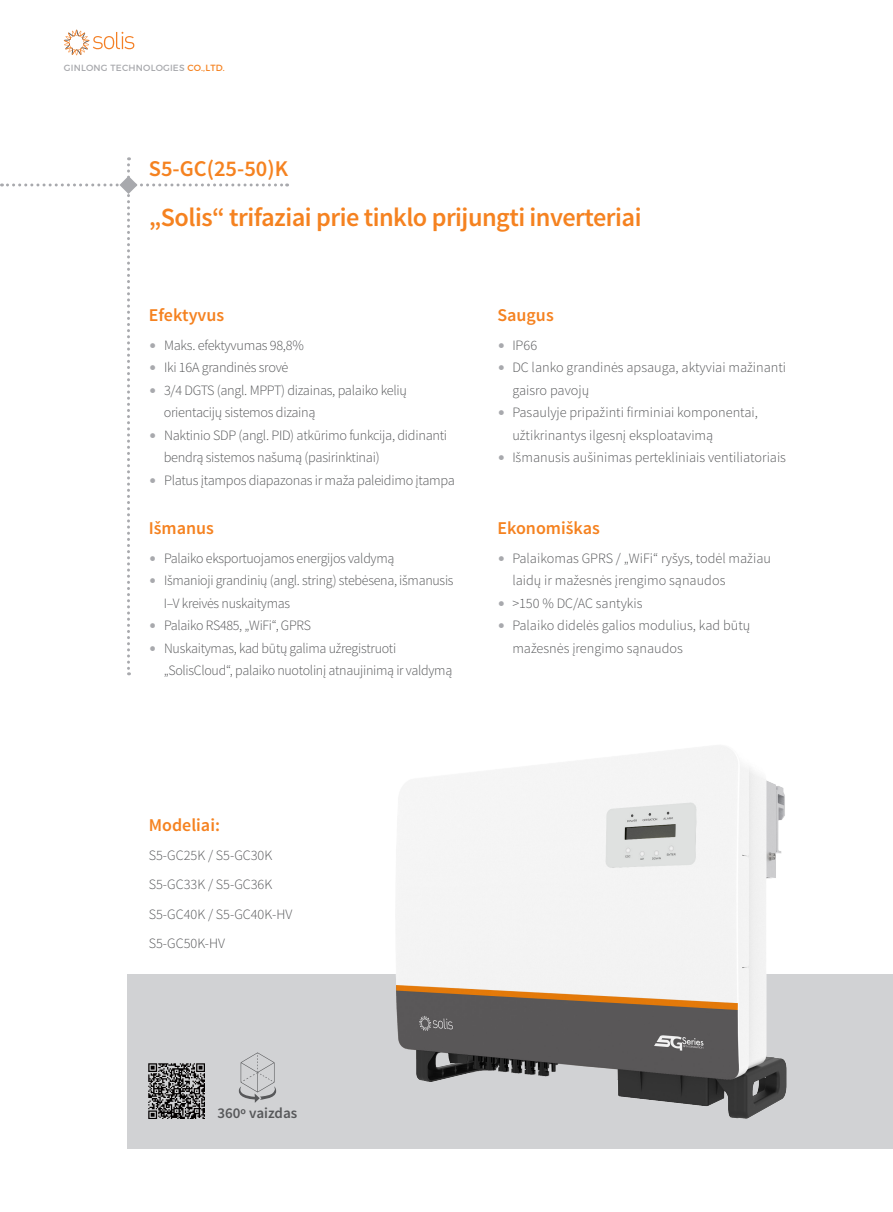
<style>
.page{position:relative;width:893px;height:1212px;background:#fff}
.page>*{position:absolute;margin:0;border:0;box-sizing:border-box;transform-origin:0 0}
.t1{font:600 26.25px "Source Sans Pro";letter-spacing:-.02em;color:#f58220}
.t2{font:600 22.5px "Source Sans Pro";color:#f58220}
.t3{font:600 18px "Source Sans Pro";color:#f58220}
.t4{font:600 15px "Source Sans Pro";color:#57585a}
.t5{font:300 14.25px/22.5px "Source Sans Pro";letter-spacing:-.02em;color:#57585a}
.t6{font:300 14.25px/22.5px "Source Sans Pro";color:#57585a}
.t7{font:9px "Montserrat";letter-spacing:.025em;color:#a8a9ad}
.s1{color:#f58220}
.s2{color:#a8a9ad}
</style>
<div class="page">
<div style="left:128px;top:974px;width:765px;height:174px;background:#d1d2d4"></div>
<svg style="left:64px;top:30px;width:70px;height:25px"></svg>
<img style="left:396px;top:746px;width:391px;height:372px">
<img style="left:149px;top:1063px;width:55px;height:55px">
<svg style="left:238px;top:1052px;width:38px;height:51px"></svg>
<svg style="left:1px;top:157px;width:287px;height:518px"></svg>
<p class="t7" style="left:64px;top:63px;width:163px">GINLONG TECHNOLOGIES <span class="s1">CO.,LTD.</span></p>
<h2 class="t2" style="left:149px;top:154px;width:141px">S5-GC(25-50)K</h2>
<h1 class="t1" style="left:149px;top:201px;width:494px">„Solis“ trifaziai prie tinklo prijungti inverteriai</h1>
<p class="t3" style="left:149px;top:304px;width:77px">Efektyvus</p>
<p class="t5" style="left:149px;top:334px;width:156px"><span class="s2">•</span> Maks. efektyvumas 98,8%</p>
<p class="t5" style="left:149px;top:357px;width:141px"><span class="s2">•</span> Iki 16A grandinės srovė</p>
<p class="t5" style="left:164px;top:379px;width:245px;text-indent:-15px"><span class="s2">•</span> 3/4 DGTS (angl. MPPT) dizainas, palaiko kelių orientacijų sistemos dizainą</p>
<p class="t5" style="left:164px;top:424px;width:285px;text-indent:-15px"><span class="s2">•</span> Naktinio SDP (angl. PID) atkūrimo funkcija, didinanti bendrą sistemos našumą (pasirinktinai)</p>
<p class="t5" style="left:149px;top:469px;width:308px"><span class="s2">•</span> Platus įtampos diapazonas ir maža paleidimo įtampa</p>
<p class="t3" style="left:149px;top:517px;width:67px">Išmanus</p>
<p class="t5" style="left:149px;top:547px;width:247px"><span class="s2">•</span> Palaiko eksportuojamos energijos valdymą</p>
<p class="t5" style="left:164px;top:569px;width:291px;text-indent:-15px"><span class="s2">•</span> Išmanioji grandinių (angl. string) stebėsena, išmanusis<br>I–V kreivės nuskaitymas</p>
<p class="t5" style="left:149px;top:614px;width:164px"><span class="s2">•</span> Palaiko RS485, „WiFi“, GPRS</p>
<p class="t5" style="left:164px;top:637px;width:290px;text-indent:-15px"><span class="s2">•</span> Nuskaitymas, kad būtų galima užregistruoti „SolisCloud“, palaiko nuotolinį atnaujinimą ir valdymą</p>
<p class="t3" style="left:497px;top:304px;width:58px">Saugus</p>
<p class="t5" style="left:497px;top:334px;width:41px"><span class="s2">•</span> IP66</p>
<p class="t6" style="left:512px;top:357px;width:275px;text-indent:-15px"><span class="s2">•</span> DC lanko grandinės apsauga, aktyviai mažinanti gaisro pavojų</p>
<p class="t6" style="left:512px;top:402px;width:247px;text-indent:-15px"><span class="s2">•</span> Pasaulyje pripažinti firminiai komponentai, užtikrinantys ilgesnį eksploatavimą</p>
<p class="t6" style="left:497px;top:447px;width:290px"><span class="s2">•</span> Išmanusis aušinimas pertekliniais ventiliatoriais</p>
<p class="t3" style="left:497px;top:517px;width:104px">Ekonomiškas</p>
<p class="t6" style="left:512px;top:547px;width:260px;text-indent:-15px"><span class="s2">•</span> Palaikomas GPRS / „WiFi“ ryšys, todėl mažiau laidų ir mažesnės įrengimo sąnaudos</p>
<p class="t6" style="left:497px;top:592px;width:147px"><span class="s2">•</span> &gt;150 % DC/AC santykis</p>
<p class="t6" style="left:512px;top:614px;width:239px;text-indent:-15px"><span class="s2">•</span> Palaiko didelės galios modulius, kad būtų mažesnės įrengimo sąnaudos</p>
<p class="t3" style="left:149px;top:814px;width:73px">Modeliai:</p>
<p class="t6" style="left:149px;top:840px;width:145px;line-height:29.5px">S5-GC25K / S5-GC30K<br>S5-GC33K / S5-GC36K<br>S5-GC40K / S5-GC40K-HV<br>S5-GC50K-HV</p>
<p class="t4" style="left:218px;top:1104px;width:81px">360º vaizdas</p>
</div>
